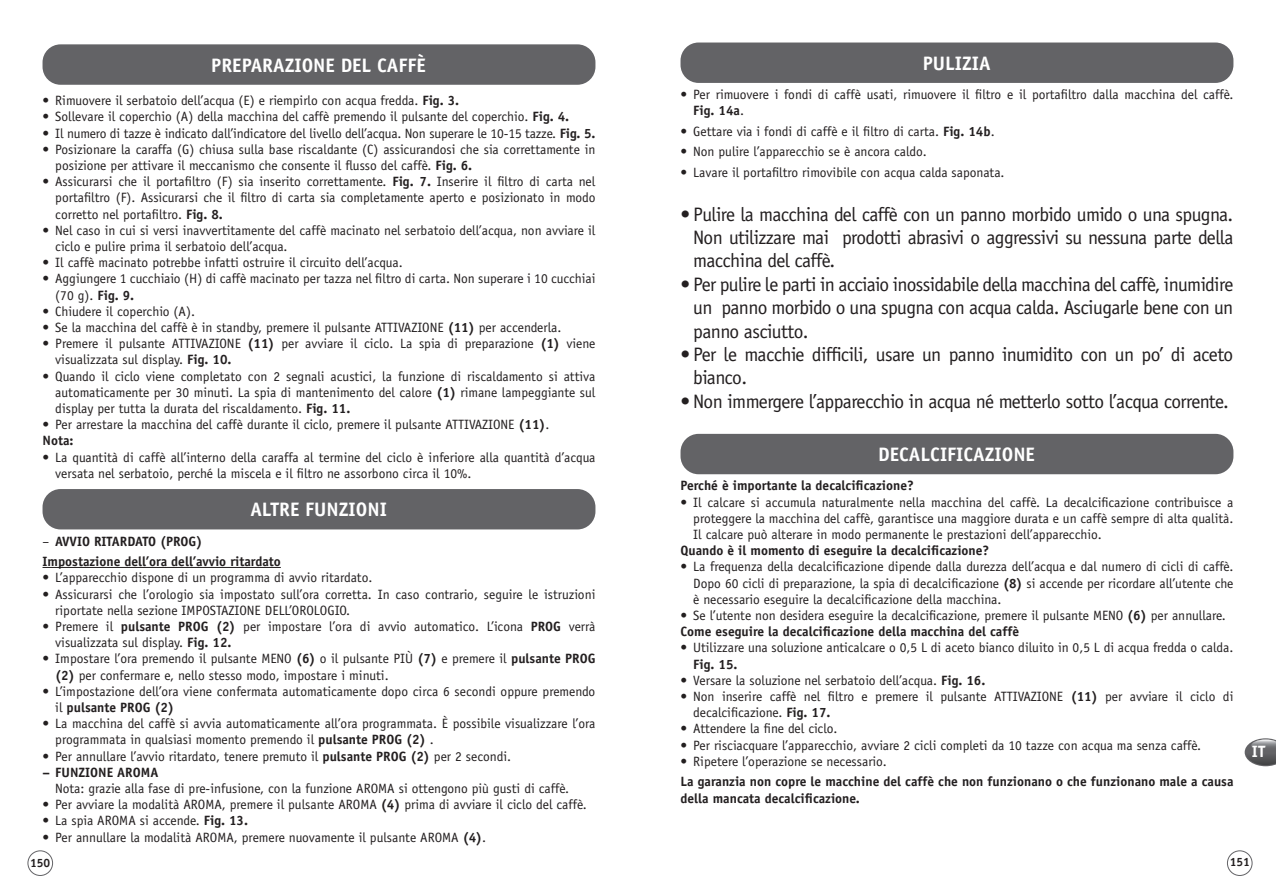
<style>
.page{position:relative;width:1276px;height:893px;background:#fff}
.page>*{position:absolute;margin:0;border:0;box-sizing:border-box;transform-origin:0 0}
.t1{font:19.5px/23.4px "Officina Sans Std";letter-spacing:-.03em;color:#231f20;text-align:justify}
.t2{font:700 19.5px "Officina Sans Std";color:#fff}
.t3{font:700 16.5px "Officina Sans Std";color:#fff}
.t4{font:13.5px/16.2px "Officina Sans Std";color:#231f20}
.t5{font:700 13.5px/20.4px "Officina Sans Std";color:#231f20}
.t6{font:700 12.15px "Officina Sans Std";color:#231f20}
.s1{font-weight:700}
.s2{font-weight:400}
</style>
<div class="page">
<div style="left:1227px;top:850px;width:25px;height:26px;border:1px solid #636366;border-radius:50%"></div>
<div style="left:27px;top:850px;width:26px;height:26px;border:1px solid #636366;border-radius:50%"></div>
<svg style="left:1244px;top:738px;width:32px;height:28px"></svg>
<hr style="left:43px;top:567px;width:238px;height:1px;background:#231f20">
<div style="left:43px;top:44px;width:552px;height:41px;background:#636366;border-radius:18px"></div>
<div style="left:43px;top:489px;width:552px;height:40px;background:#636366;border-radius:18px"></div>
<div style="left:680px;top:43px;width:553px;height:40px;background:#636366;border-radius:18px"></div>
<div style="left:680px;top:434px;width:553px;height:40px;background:#636366;border-radius:18px"></div>
<h1 class="t2" style="left:211px;top:53px;width:216px">PREPARAZIONE DEL CAFFÈ</h1>
<p class="t4" style="left:43px;top:93px;width:418px">• Rimuovere il serbatoio dell’acqua (E) e riempirlo con acqua fredda. <span class="s1">Fig. 3.</span></p>
<p class="t4" style="left:43px;top:109px;width:528px">• Sollevare il coperchio (A) della macchina del caffè premendo il pulsante del coperchio. <span class="s1">Fig. 4.</span></p>
<p class="t4" style="left:43px;top:125px;width:554px">• Il numero di tazze è indicato dall’indicatore del livello dell’acqua. Non superare le 10-15 tazze. <span class="s1">Fig. 5.</span></p>
<p class="t4" style="left:55px;top:141px;width:542px;text-indent:-13px">• Posizionare la caraffa (G) chiusa sulla base riscaldante (C) assicurandosi che sia correttamente in posizione per attivare il meccanismo che consente il flusso del caffè. <span class="s1">Fig. 6.</span></p>
<p class="t4" style="left:55px;top:174px;width:542px;text-align:justify;text-indent:-13px">• Assicurarsi che il portafiltro (F) sia inserito correttamente. <span class="s1">Fig. 7.</span> Inserire il filtro di carta nel portafiltro (F). Assicurarsi che il filtro di carta sia completamente aperto e posizionato in modo corretto nel portafiltro. <span class="s1">Fig. 8.</span></p>
<p class="t4" style="left:55px;top:222px;width:541px;text-indent:-13px">• Nel caso in cui si versi inavvertitamente del caffè macinato nel serbatoio dell’acqua, non avviare il ciclo e pulire prima il serbatoio dell’acqua.</p>
<p class="t4" style="left:43px;top:255px;width:362px">• Il caffè macinato potrebbe infatti ostruire il circuito dell’acqua.</p>
<p class="t4" style="left:55px;top:271px;width:542px;text-indent:-13px">• Aggiungere 1 cucchiaio (H) di caffè macinato per tazza nel filtro di carta. Non superare i 10 cucchiai (70 g). <span class="s1">Fig. 9.</span></p>
<p class="t4" style="left:43px;top:303px;width:154px">• Chiudere il coperchio (A).</p>
<p class="t4" style="left:43px;top:319px;width:520px">• Se la macchina del caffè è in standby, premere il pulsante ATTIVAZIONE <span class="s1">(11)</span> per accenderla.</p>
<p class="t4" style="left:55px;top:336px;width:541px;text-indent:-13px">• Premere il pulsante ATTIVAZIONE <span class="s1">(11)</span> per avviare il ciclo. La spia di preparazione <span class="s1">(1)</span> viene visualizzata sul display. <span class="s1">Fig. 10.</span></p>
<p class="t4" style="left:55px;top:368px;width:542px;text-align:justify;text-indent:-13px">• Quando il ciclo viene completato con 2 segnali acustici, la funzione di riscaldamento si attiva automaticamente per 30 minuti. La spia di mantenimento del calore <span class="s1">(1)</span> rimane lampeggiante sul display per tutta la durata del riscaldamento. <span class="s1">Fig. 11.</span></p>
<p class="t4" style="left:43px;top:417px;width:508px">• Per arrestare la macchina del caffè durante il ciclo, premere il pulsante ATTIVAZIONE <span class="s1">(11)</span>.<br><span class="s1">Nota:</span></p>
<p class="t4" style="left:55px;top:449px;width:542px;text-indent:-13px">• La quantità di caffè all’interno della caraffa al termine del ciclo è inferiore alla quantità d’acqua versata nel serbatoio, perché la miscela e il filtro ne assorbono circa il 10%.</p>
<h1 class="t2" style="left:250px;top:497px;width:138px">ALTRE FUNZIONI</h1>
<p class="t5" style="left:43px;top:531px;width:240px"><span class="s2">–</span> AVVIO RITARDATO (PROG)<br>Impostazione dell’ora dell’avvio ritardato</p>
<p class="t4" style="left:43px;top:570px;width:331px">• L’apparecchio dispone di un programma di avvio ritardato.</p>
<p class="t4" style="left:55px;top:586px;width:542px;text-indent:-13px">• Assicurarsi che l’orologio sia impostato sull’ora corretta. In caso contrario, seguire le istruzioni riportate nella sezione IMPOSTAZIONE DELL’OROLOGIO.</p>
<p class="t4" style="left:55px;top:618px;width:542px;text-indent:-13px">• Premere il <span class="s1">pulsante PROG (2)</span> per impostare l’ora di avvio automatico. L’icona <span class="s1">PROG</span> verrà visualizzata sul display. <span class="s1">Fig. 12.</span></p>
<p class="t4" style="left:55px;top:651px;width:542px;text-indent:-13px">• Impostare l’ora premendo il pulsante MENO <span class="s1">(6)</span> o il pulsante PIÙ <span class="s1">(7)</span> e premere il <span class="s1">pulsante PROG (2)</span> per confermare e, nello stesso modo, impostare i minuti.</p>
<p class="t4" style="left:55px;top:683px;width:541px;text-indent:-13px">• L’impostazione dell’ora viene confermata automaticamente dopo circa 6 secondi oppure premendo il <span class="s1">pulsante PROG (2)</span></p>
<p class="t4" style="left:55px;top:715px;width:541px;text-indent:-13px">• La macchina del caffè si avvia automaticamente all’ora programmata. È possibile visualizzare l’ora programmata in qualsiasi momento premendo il <span class="s1">pulsante PROG (2)</span> .</p>
<p class="t4" style="left:43px;top:748px;width:470px">• Per annullare l’avvio ritardato, tenere premuto il <span class="s1">pulsante PROG (2)</span> per 2 secondi.</p>
<p class="t5" style="left:43px;top:762px;width:117px">– FUNZIONE AROMA</p>
<p class="t4" style="left:55px;top:780px;width:515px">Nota: grazie alla fase di pre-infusione, con la funzione AROMA si ottengono più gusti di caffè.</p>
<p class="t4" style="left:43px;top:796px;width:546px">• Per avviare la modalità AROMA, premere il pulsante AROMA <span class="s1">(4)</span> prima di avviare il ciclo del caffè.</p>
<p class="t4" style="left:43px;top:813px;width:207px">• La spia AROMA si accende. <span class="s1">Fig. 13.</span></p>
<p class="t4" style="left:43px;top:829px;width:445px">• Per annullare la modalità AROMA, premere nuovamente il pulsante AROMA <span class="s1">(4)</span>.</p>
<h1 class="t2" style="left:922px;top:51px;width:69px">PULIZIA</h1>
<p class="t4" style="left:693px;top:86px;width:542px;text-indent:-13px">• Per rimuovere i fondi di caffè usati, rimuovere il filtro e il portafiltro dalla macchina del caffè.<br><span class="s1">Fig. 14a</span>.</p>
<p class="t4" style="left:680px;top:123px;width:316px">• Gettare via i fondi di caffè e il filtro di carta. <span class="s1">Fig. 14b</span>.</p>
<p class="t4" style="left:680px;top:144px;width:248px">• Non pulire l’apparecchio se è ancora caldo.</p>
<p class="t4" style="left:680px;top:164px;width:326px">• Lavare il portafiltro rimovibile con acqua calda saponata.</p>
<h1 class="t1" style="left:693px;top:202px;width:541px;text-indent:-13px">• Pulire la macchina del caffè con un panno morbido umido o una spugna.<br>Non utilizzare mai prodotti abrasivi o aggressivi su nessuna parte della macchina del caffè.</h1>
<h1 class="t1" style="left:693px;top:272px;width:541px;text-indent:-13px">• Per pulire le parti in acciaio inossidabile della macchina del caffè, inumidire un panno morbido o una spugna con acqua calda. Asciugarle bene con un panno asciutto.</h1>
<h1 class="t1" style="left:693px;top:343px;width:541px;text-indent:-13px">• Per le macchie difficili, usare un panno inumidito con un po’ di aceto bianco.</h1>
<h1 class="t1" style="left:680px;top:389px;width:550px">• Non immergere l’apparecchio in acqua né metterlo sotto l’acqua corrente.</h1>
<h1 class="t2" style="left:878px;top:442px;width:158px">DECALCIFICAZIONE</h1>
<p class="t5" style="left:680px;top:475px;width:235px">Perché è importante la decalcificazione?</p>
<p class="t4" style="left:693px;top:494px;width:542px;text-align:justify;text-indent:-13px">• Il calcare si accumula naturalmente nella macchina del caffè. La decalcificazione contribuisce a proteggere la macchina del caffè, garantisce una maggiore durata e un caffè sempre di alta qualità.<br>Il calcare può alterare in modo permanente le prestazioni dell’apparecchio.</p>
<p class="t5" style="left:680px;top:540px;width:310px">Quando è il momento di eseguire la decalcificazione?</p>
<p class="t4" style="left:693px;top:559px;width:542px;text-align:justify;text-indent:-13px">• La frequenza della decalcificazione dipende dalla durezza dell’acqua e dal numero di cicli di caffè.<br>Dopo 60 cicli di preparazione, la spia di decalcificazione <span class="s1">(8)</span> si accende per ricordare all’utente che è necessario eseguire la decalcificazione della macchina.</p>
<p class="t4" style="left:680px;top:607px;width:547px">• Se l’utente non desidera eseguire la decalcificazione, premere il pulsante MENO <span class="s1">(6)</span> per annullare.<br><span class="s1">Come eseguire la decalcificazione della macchina del caffè</span></p>
<p class="t4" style="left:680px;top:640px;width:554px">• Utilizzare una soluzione anticalcare o 0,5 L di aceto bianco diluito in 0,5 L di acqua fredda o calda.</p>
<p class="t5" style="left:693px;top:654px;width:46px">Fig. 15.</p>
<p class="t4" style="left:680px;top:672px;width:306px">• Versare la soluzione nel serbatoio dell’acqua. <span class="s1">Fig. 16.</span></p>
<p class="t4" style="left:693px;top:688px;width:541px;text-indent:-13px">• Non inserire caffè nel filtro e premere il pulsante ATTIVAZIONE <span class="s1">(11)</span> per avviare il ciclo di decalcificazione. <span class="s1">Fig. 17.</span></p>
<p class="t4" style="left:680px;top:721px;width:159px">• Attendere la fine del ciclo.</p>
<p class="t4" style="left:680px;top:737px;width:522px">• Per risciacquare l’apparecchio, avviare 2 cicli completi da 10 tazze con acqua ma senza caffè.</p>
<p class="t4" style="left:680px;top:753px;width:208px">• Ripetere l’operazione se necessario.</p>
<p class="t5" style="left:680px;top:773px;width:554px;line-height:16.2px">La garanzia non copre le macchine del caffè che non funzionano o che funzionano male a causa della mancata decalcificazione.</p>
<p class="t3" style="left:1252px;top:741px;width:15px">IT</p>
<p class="t6" style="left:30px;top:855px;width:22px">150</p>
<p class="t6" style="left:1229px;top:854px;width:22px">151</p>
</div>
